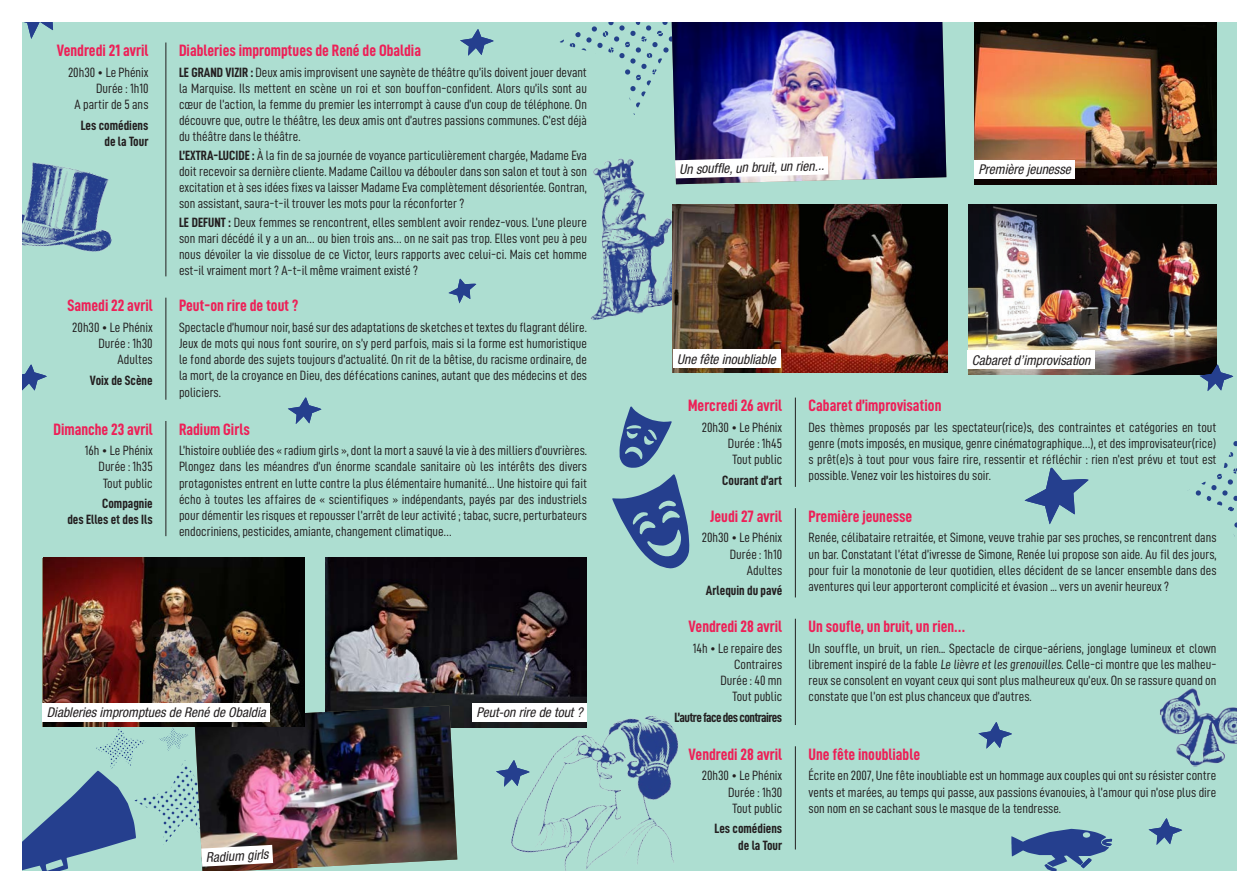
<style>
.page{position:relative;width:1259px;height:893px;background:#fff}
.page>*{position:absolute;margin:0;border:0;box-sizing:border-box;transform-origin:0 0}
.t1{font:16.5px "D DIN Condensed Bold";color:#ed2057}
.t2{font:13.5px/16.2px "D DIN Condensed";color:#231f20;text-align:justify}
.t3{font:italic condensed 13.5px "Helvetica Neue LT Std";color:#231f20}
.t4{font:13.5px "D DIN Condensed Bold";color:#231f20}
.t5{font:13.5px "D DIN Condensed Bold";letter-spacing:-.04em;color:#231f20}
.s1{font-family:"D DIN Condensed Bold"}
</style>
<div class="page">
<div style="left:21px;top:21px;width:1216px;height:851px;background:#added1"></div>
<img style="left:21px;top:151px;width:91px;height:122px">
<svg style="left:1011px;top:829px;width:101px;height:43px"></svg>
<svg style="left:619px;top:406px;width:53px;height:62px"></svg>
<svg style="left:612px;top:474px;width:77px;height:94px"></svg>
<svg style="left:559px;top:22px;width:112px;height:93px"></svg>
<img style="left:493px;top:716px;width:245px;height:156px">
<img style="left:1160px;top:688px;width:77px;height:79px">
<img style="left:590px;top:158px;width:96px;height:163px">
<svg style="left:1189px;top:441px;width:48px;height:96px"></svg>
<img style="left:326px;top:558px;width:261px;height:169px">
<hr style="left:165px;top:43px;width:1px;height:233px;background:#231f20">
<hr style="left:165px;top:298px;width:1px;height:102px;background:#231f20">
<hr style="left:165px;top:421px;width:1px;height:115px;background:#231f20">
<hr style="left:795px;top:398px;width:1px;height:89px;background:#231f20">
<hr style="left:795px;top:508px;width:1px;height:89px;background:#231f20">
<hr style="left:795px;top:619px;width:1px;height:106px;background:#231f20">
<hr style="left:795px;top:746px;width:1px;height:103px;background:#231f20">
<img style="left:968px;top:204px;width:248px;height:170px">
<img style="left:671px;top:22px;width:275px;height:162px">
<img style="left:673px;top:204px;width:274px;height:169px">
<svg style="left:675px;top:156px;width:153px;height:22px;background:#eceaee"></svg>
<img style="left:974px;top:22px;width:242px;height:162px">
<div style="left:974px;top:160px;width:101px;height:18px;background:#fff"></div>
<div style="left:967px;top:351px;width:127px;height:18px;background:#fff"></div>
<div style="left:673px;top:350px;width:107px;height:18px;background:#fff"></div>
<div style="left:472px;top:703px;width:115px;height:19px;background:#fff"></div>
<img style="left:21px;top:703px;width:436px;height:169px">
<img style="left:44px;top:558px;width:261px;height:169px">
<div style="left:43px;top:703px;width:227px;height:19px;background:#fff"></div>
<svg style="left:1024px;top:468px;width:64px;height:56px"></svg>
<svg style="left:460px;top:29px;width:33px;height:27px"></svg>
<svg style="left:1199px;top:365px;width:34px;height:26px"></svg>
<svg style="left:448px;top:279px;width:28px;height:24px"></svg>
<svg style="left:288px;top:397px;width:33px;height:27px"></svg>
<svg style="left:21px;top:365px;width:26px;height:26px"></svg>
<svg style="left:978px;top:722px;width:34px;height:27px"></svg>
<svg style="left:496px;top:760px;width:33px;height:27px"></svg>
<svg style="left:1148px;top:818px;width:34px;height:27px"></svg>
<svg style="left:21px;top:22px;width:33px;height:17px"></svg>
<div style="left:0;top:0;width:1259px;height:22px;background:#fff"></div>
<p class="t1" style="left:57px;top:41px;width:93px">Vendredi 21 avril</p>
<p class="t2" style="left:68px;top:64px;width:82px">20h30 • Le Phénix</p>
<p class="t2" style="left:96px;top:80px;width:54px">Durée : 1h10</p>
<p class="t2" style="left:75px;top:96px;width:75px">A partir de 5 ans</p>
<p class="t4" style="left:81px;top:117px;width:69px">Les comédiens</p>
<p class="t4" style="left:104px;top:134px;width:45px">de la Tour</p>
<p class="t1" style="left:67px;top:297px;width:87px">Samedi 22 avril</p>
<p class="t2" style="left:72px;top:319px;width:82px">20h30 • Le Phénix</p>
<p class="t2" style="left:98px;top:335px;width:56px">Durée : 1h30</p>
<p class="t2" style="left:117px;top:351px;width:37px">Adultes</p>
<p class="t4" style="left:90px;top:373px;width:64px">Voix de Scène</p>
<p class="t1" style="left:53px;top:420px;width:101px">Dimanche 23 avril</p>
<p class="t2" style="left:85px;top:442px;width:69px">16h • Le Phénix</p>
<p class="t2" style="left:99px;top:458px;width:56px">Durée : 1h35</p>
<p class="t2" style="left:103px;top:475px;width:51px">Tout public</p>
<p class="t4" style="left:102px;top:496px;width:52px">Compagnie</p>
<p class="t4" style="left:67px;top:512px;width:87px">des Elles et des Ils</p>
<p class="t1" style="left:179px;top:41px;width:243px">Diableries impromptues de René de Obaldia</p>
<p class="t2" style="left:179px;top:64px;width:409px"><span class="s1">LE GRAND VIZIR :</span> Deux amis improvisent une saynète de théâtre qu’ils doivent jouer devant la Marquise. Ils mettent en scène un roi et son bouffon-confident. Alors qu’ils sont au cœur de l’action, la femme du premier les interrompt à cause d’un coup de téléphone. On découvre que, outre le théâtre, les deux amis ont d’autres passions communes. C’est déjà du théâtre dans le théâtre.</p>
<p class="t2" style="left:179px;top:147px;width:409px"><span class="s1">L’EXTRA-LUCIDE :</span> À la fin de sa journée de voyance particulièrement chargée, Madame Eva doit recevoir sa dernière cliente. Madame Caillou va débouler dans son salon et tout à son excitation et à ses idées fixes va laisser Madame Eva complètement désorientée. Gontran, son assistant, saura-t-il trouver les mots pour la réconforter ?</p>
<p class="t2" style="left:179px;top:214px;width:409px"><span class="s1">LE DEFUNT :</span> Deux femmes se rencontrent, elles semblent avoir rendez-vous. L’une pleure son mari décédé il y a un an… ou bien trois ans… on ne sait pas trop. Elles vont peu à peu nous dévoiler la vie dissolue de ce Victor, leurs rapports avec celui-ci. Mais cet homme est-il vraiment mort ? A-t-il même vraiment existé ?</p>
<p class="t1" style="left:179px;top:297px;width:121px">Peut-on rire de tout ?</p>
<p class="t2" style="left:179px;top:319px;width:409px">Spectacle d’humour noir, basé sur des adaptations de sketches et textes du flagrant délire.<br>Jeux de mots qui nous font sourire, on s’y perd parfois, mais si la forme est humoristique le fond aborde des sujets toujours d’actualité. On rit de la bêtise, du racisme ordinaire, de la mort, de la croyance en Dieu, des défécations canines, autant que des médecins et des policiers.</p>
<p class="t1" style="left:179px;top:420px;width:72px">Radium Girls</p>
<p class="t2" style="left:179px;top:442px;width:409px">L’histoire oubliée des « radium girls », dont la mort a sauvé la vie à des milliers d’ouvrières.<br>Plongez dans les méandres d’un énorme scandale sanitaire où les intérêts des divers protagonistes entrent en lutte contre la plus élémentaire humanité… Une histoire qui fait écho à toutes les affaires de « scientifiques » indépendants, payés par des industriels pour démentir les risques et repousser l’arrêt de leur activité ; tabac, sucre, perturbateurs endocriniens, pesticides, amiante, changement climatique…</p>
<p class="t3" style="left:47px;top:705px;width:220px">Diableries impromptues de René de Obaldia</p>
<p class="t3" style="left:206px;top:850px;width:64px;rotate:-3deg">Radium girls</p>
<p class="t3" style="left:476px;top:705px;width:108px">Peut-on rire de tout ?</p>
<p class="t3" style="left:679px;top:162px;width:146px;rotate:-2deg">Un souffl e, un bruit, un rien...</p>
<p class="t3" style="left:978px;top:162px;width:94px">Première jeunesse</p>
<p class="t3" style="left:677px;top:351px;width:100px">Une fête inoubliable</p>
<p class="t3" style="left:972px;top:352px;width:120px">Cabaret d’improvisation</p>
<p class="t1" style="left:688px;top:397px;width:95px">Mercredi 26 avril</p>
<p class="t2" style="left:702px;top:419px;width:82px">20h30 • Le Phénix</p>
<p class="t2" style="left:728px;top:435px;width:56px">Durée : 1h45</p>
<p class="t2" style="left:732px;top:451px;width:51px">Tout public</p>
<p class="t4" style="left:722px;top:473px;width:61px">Courant d’art</p>
<p class="t1" style="left:710px;top:507px;width:74px">Jeudi 27 avril</p>
<p class="t2" style="left:702px;top:529px;width:82px">20h30 • Le Phénix</p>
<p class="t2" style="left:730px;top:545px;width:54px">Durée : 1h10</p>
<p class="t2" style="left:747px;top:562px;width:37px">Adultes</p>
<p class="t4" style="left:706px;top:583px;width:78px">Arlequin du pavé</p>
<p class="t1" style="left:688px;top:618px;width:95px">Vendredi 28 avril</p>
<p class="t2" style="left:692px;top:640px;width:91px;text-align:right">14h • Le repaire des<br>Contraires</p>
<p class="t2" style="left:720px;top:672px;width:63px">Durée : 40 mn</p>
<p class="t2" style="left:732px;top:688px;width:51px">Tout public</p>
<p class="t5" style="left:674px;top:710px;width:109px">L’autre face des contraires</p>
<p class="t1" style="left:688px;top:745px;width:95px">Vendredi 28 avril</p>
<p class="t2" style="left:702px;top:767px;width:82px">20h30 • Le Phénix</p>
<p class="t2" style="left:728px;top:784px;width:56px">Durée : 1h30</p>
<p class="t2" style="left:732px;top:800px;width:51px">Tout public</p>
<p class="t4" style="left:714px;top:821px;width:69px">Les comédiens</p>
<p class="t4" style="left:738px;top:837px;width:45px">de la Tour</p>
<p class="t1" style="left:808px;top:397px;width:134px">Cabaret d’improvisation</p>
<p class="t2" style="left:808px;top:419px;width:409px">Des thèmes proposés par les spectateur(rice)s, des contraintes et catégories en tout genre (mots imposés, en musique, genre cinématographique…), et des improvisateur(rice) s prêt(e)s à tout pour vous faire rire, ressentir et réfléchir : rien n’est prévu et tout est possible. Venez voir les histoires du soir.</p>
<p class="t1" style="left:808px;top:507px;width:105px">Première jeunesse</p>
<p class="t2" style="left:808px;top:529px;width:409px">Renée, célibataire retraitée, et Simone, veuve trahie par ses proches, se rencontrent dans un bar. Constatant l’état d’ivresse de Simone, Renée lui propose son aide. Au fil des jours, pour fuir la monotonie de leur quotidien, elles décident de se lancer ensemble dans des aventures qui leur apporteront complicité et évasion ... vers un avenir heureux ?</p>
<p class="t1" style="left:808px;top:618px;width:158px">Un soufle, un bruit, un rien…</p>
<p class="t2" style="left:808px;top:640px;width:409px">Un souffle, un bruit, un rien... Spectacle de cirque-aériens, jonglage lumineux et clown librement inspiré de la fable Le lièvre et les grenouilles. Celle-ci montre que les malheu&shy;reux se consolent en voyant ceux qui sont plus malheureux qu’eux. On se rassure quand on constate que l’on est plus chanceux que d’autres.</p>
<p class="t1" style="left:808px;top:745px;width:113px">Une fête inoubliable</p>
<p class="t2" style="left:808px;top:767px;width:409px">Écrite en 2007, Une fête inoubliable est un hommage aux couples qui ont su résister contre vents et marées, au temps qui passe, aux passions évanouies, à l’amour qui n’ose plus dire son nom en se cachant sous le masque de la tendresse.</p>
</div>
